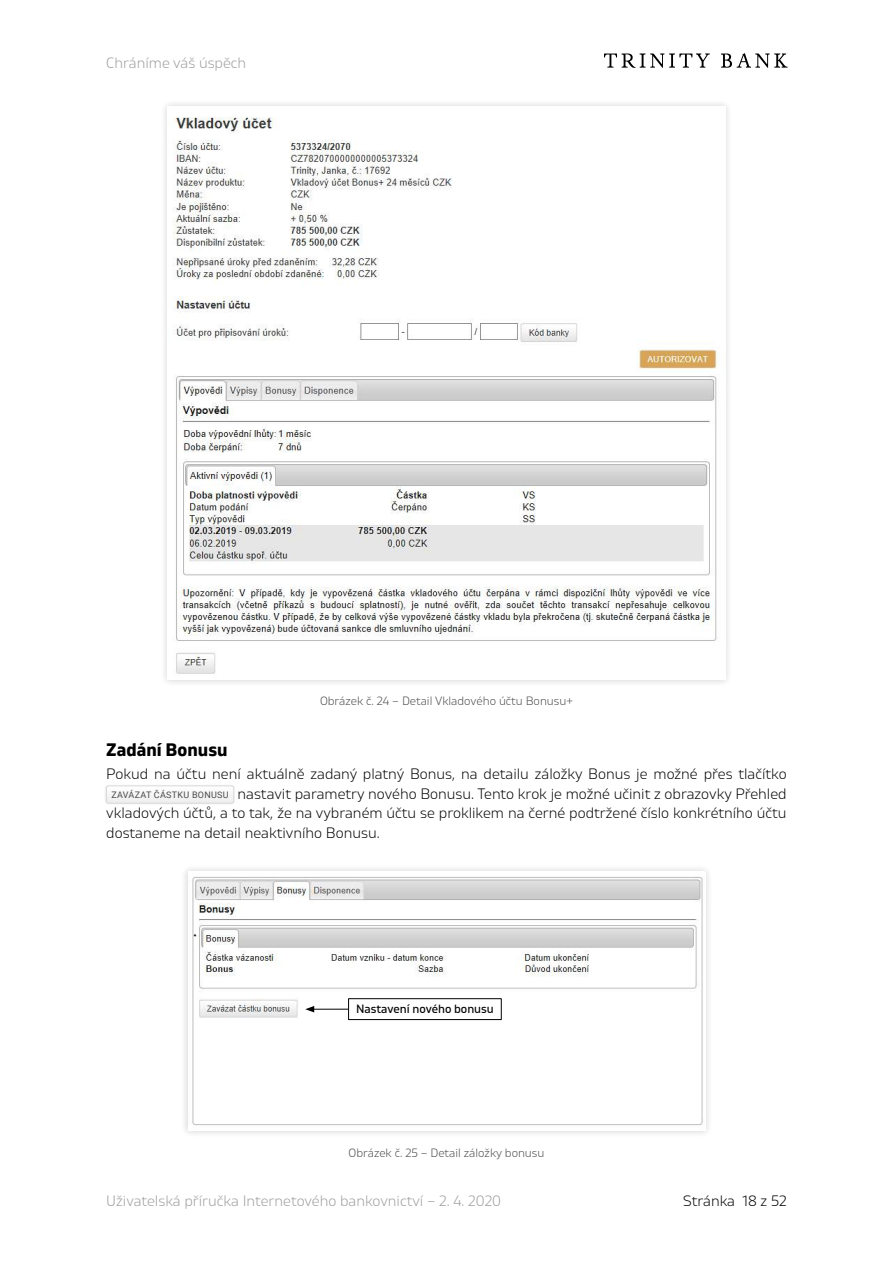
<style>
.page{position:relative;width:893px;height:1263px;background:#fff}
.page>*{position:absolute;margin:0;border:0;box-sizing:border-box;transform-origin:0 0}
.t1{font:700 18px "Gilam";color:#000}
.t2{font:300 15px/19.5px "Gilam";color:#000;text-align:justify}
.t3{font:300 15px "Gilam";color:#9d9d9c}
.t4{font:300 12px "Gilam";color:#4a4a49}
.t5{font:12px "Gilam";color:#000}
.t6{font:9px "Roboto";letter-spacing:.035em;color:#4a4a49}
</style>
<div class="page">
<svg style="left:721px;top:53px;width:66px;height:15px"></svg>
<svg style="left:604px;top:53px;width:106px;height:15px"></svg>
<div style="left:160px;top:99px;width:573px;height:588px;background:#000;opacity:.15"></div>
<img style="left:173px;top:117px;width:544px;height:557px">
<div style="left:180px;top:864px;width:532px;height:274px;background:#000;opacity:.15"></div>
<img style="left:192px;top:877px;width:511px;height:248px">
<div style="left:104px;top:784px;width:131px;height:21px;background:#e4e4e4"></div>
<div style="left:108px;top:788px;width:124px;height:13px;background:#f6f6f6"></div>
<div style="left:106px;top:786px;width:128px;height:17px;border:1px solid #dadada;border-radius:2px"></div>
<hr style="left:312px;top:1009px;width:46px;height:1px;background:#000">
<svg style="left:305px;top:1006px;width:9px;height:6px"></svg>
<div style="left:349px;top:999px;width:152px;height:20px;background:#fff"></div>
<div style="left:348px;top:998px;width:153px;height:22px;border:1px solid #000"></div>
<p class="t3" style="left:106px;top:51px;width:141px">Chráníme váš úspěch</p>
<p class="t4" style="left:320px;top:692px;width:254px">Obrázek č. 24 – Detail Vkladového účtu Bonusu+</p>
<p class="t1" style="left:106px;top:736px;width:123px">Zadání Bonusu</p>
<p class="t2" style="left:106px;top:764px;width:682px">Pokud na účtu není aktuálně zadaný platný Bonus, na detailu záložky Bonus je možné přes tlačítko</p>
<p class="t6" style="left:111px;top:788px;width:30px">ZAVÁZAT</p>
<p class="t6" style="left:154px;top:788px;width:19px">ČÁSTKU</p>
<p class="t6" style="left:192px;top:788px;width:26px">BONUSU</p>
<p class="t2" style="left:106px;top:783px;width:682px;text-indent:131px">nastavit parametry nového Bonusu. Tento krok je možné učinit z obrazovky Přehled vkladových účtů, a to tak, že na vybraném účtu se proklikem na černé podtržené číslo konkrétního účtu dostaneme na detail neaktivního Bonusu.</p>
<p class="t5" style="left:356px;top:1000px;width:139px">Nastavení nového bonusu</p>
<p class="t4" style="left:349px;top:1143px;width:197px">Obrázek č. 25 – Detail záložky bonusu</p>
<p class="t3" style="left:106px;top:1189px;width:396px">Uživatelská příručka Internetového bankovnictví – 2. 4. 2020</p>
<p class="t2" style="left:683px;top:1190px;width:105px">Stránka 18 z 52</p>
</div>
